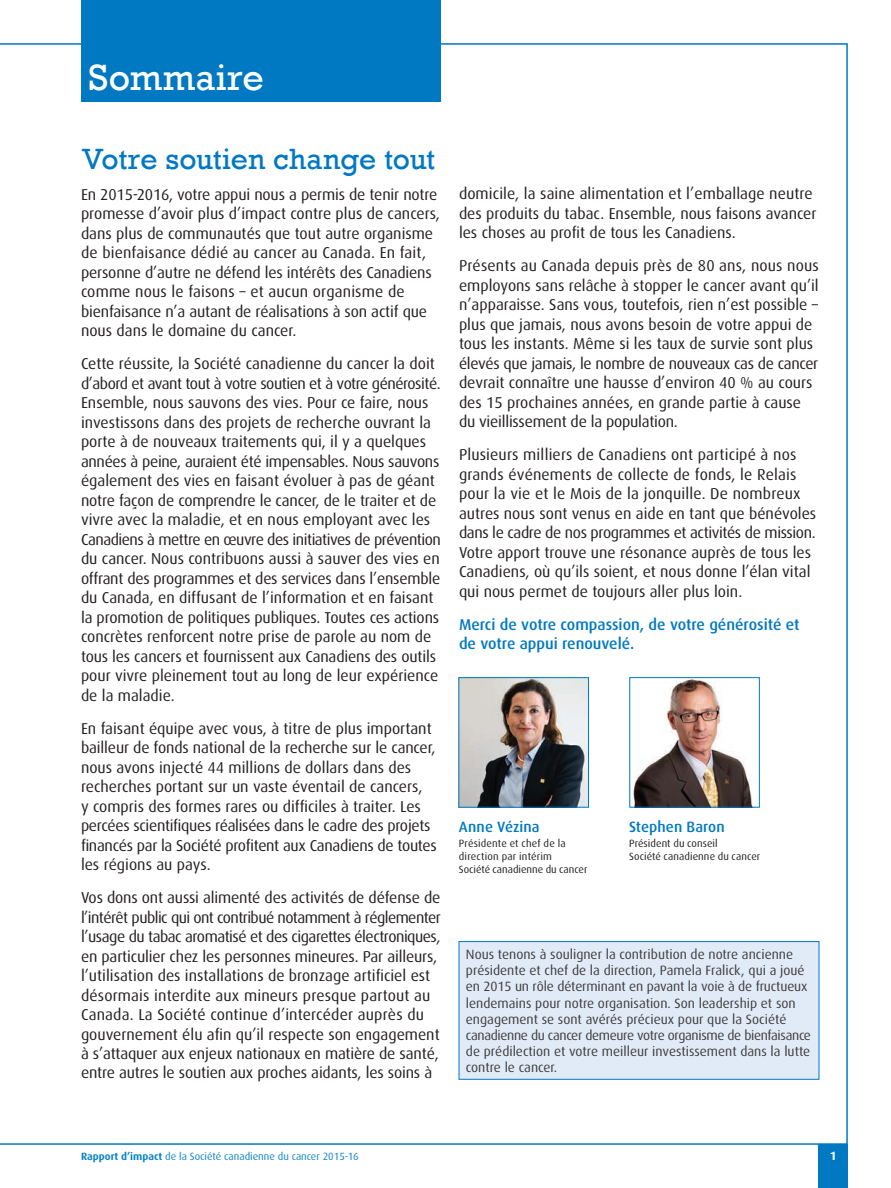
<style>
.page{position:relative;width:891px;height:1188px;background:#fff}
.page>*{position:absolute;margin:0;border:0;box-sizing:border-box;transform-origin:0 0}
.ccs_chapter_title-wh{font:37.5px "Rockwell";letter-spacing:.01em;color:#fff}
.ccs_sub-title-primar{font:30px "Rockwell";letter-spacing:-.005em;color:#0079c2}
.ccs_body_text{font:15.75px/19.5px "Dax";color:#231f20}
.ccs_body_text-2{font:500 15.75px/19.5px "Dax";color:#0079c2}
.Paragraph_Style-1{font:500 15px "Dax";letter-spacing:.005em;color:#0079c2}
.ccs_body_text-3{font:13.5px/16.2px "Dax";color:#3e3e3f}
.ccs_footer-PAGE_NUMB{font:700 12px "Dax";color:#fff}
.Paragraph_Style-1-2{font:10.5px/12.6px "Dax";letter-spacing:.01em;color:#231f20}
.t1{font:10.5px "Dax";color:#0c85c8}
.s1{font-weight:700}
</style>
<div class="page">
<img style="left:461px;top:679px;width:126px;height:127px">
<div style="left:459px;top:677px;width:130px;height:131px;border:1px solid #0079c2"></div>
<img style="left:633px;top:679px;width:123px;height:127px">
<div style="left:629px;top:677px;width:131px;height:131px;border:1px solid #0079c2"></div>
<div style="left:819px;top:1144px;width:29px;height:44px;background:#0079c2"></div>
<div style="left:81px;top:0;width:359px;height:102px;background:#0079c2"></div>
<div style="left:459px;top:942px;width:360px;height:137px;background:#e1ebf7"></div>
<div style="left:459px;top:941px;width:360px;height:138px;border:1px solid #0079c2"></div>
<p class="ccs_chapter_title-wh" style="left:88px;top:56px;width:177px">Sommaire</p>
<p class="ccs_sub-title-primar" style="left:82px;top:142px;width:355px">Votre soutien change tout</p>
<p class="ccs_body_text" style="left:81px;top:185px;width:361px">En 2015-2016, votre appui nous a permis de tenir notre promesse d’avoir plus d’impact contre plus de cancers, dans plus de communautés que tout autre organisme de bienfaisance dédié au cancer au Canada. En fait, personne d’autre ne défend les intérêts des Canadiens comme nous le faisons – et aucun organisme de bienfaisance n’a autant de réalisations à son actif que nous dans le domaine du cancer.</p>
<p class="ccs_body_text" style="left:81px;top:354px;width:361px">Cette réussite, la Société canadienne du cancer la doit d’abord et avant tout à votre soutien et à votre générosité.<br>Ensemble, nous sauvons des vies. Pour ce faire, nous investissons dans des projets de recherche ouvrant la porte à de nouveaux traitements qui, il y a quelques années à peine, auraient été impensables. Nous sauvons également des vies en faisant évoluer à pas de géant notre façon de comprendre le cancer, de le traiter et de vivre avec la maladie, et en nous employant avec les Canadiens à mettre en œuvre des initiatives de prévention du cancer. Nous contribuons aussi à sauver des vies en offrant des programmes et des services dans l’ensemble du Canada, en diffusant de l’information et en faisant la promotion de politiques publiques. Toutes ces actions concrètes renforcent notre prise de parole au nom de tous les cancers et fournissent aux Canadiens des outils pour vivre pleinement tout au long de leur expérience de la maladie.</p>
<p class="ccs_body_text" style="left:81px;top:718px;width:357px">En faisant équipe avec vous, à titre de plus important bailleur de fonds national de la recherche sur le cancer, nous avons injecté 44 millions de dollars dans des recherches portant sur un vaste éventail de cancers,<br>y compris des formes rares ou difficiles à traiter. Les percées scientifiques réalisées dans le cadre des projets financés par la Société profitent aux Canadiens de toutes les régions au pays.</p>
<p class="ccs_body_text" style="left:81px;top:888px;width:361px">Vos dons ont aussi alimenté des activités de défense de l’intérêt public qui ont contribué notamment à réglementer l’usage du tabac aromatisé et des cigarettes électroniques, en particulier chez les personnes mineures. Par ailleurs, l’utilisation des installations de bronzage artificiel est désormais interdite aux mineurs presque partout au Canada. La Société continue d’intercéder auprès du gouvernement élu afin qu’il respecte son engagement à s’attaquer aux enjeux nationaux en matière de santé, entre autres le soutien aux proches aidants, les soins à</p>
<p class="ccs_body_text" style="left:459px;top:184px;width:359px">domicile, la saine alimentation et l’emballage neutre des produits du tabac. Ensemble, nous faisons avancer les choses au profit de tous les Canadiens.</p>
<p class="ccs_body_text" style="left:459px;top:256px;width:361px">Présents au Canada depuis près de 80 ans, nous nous employons sans relâche à stopper le cancer avant qu’il n’apparaisse. Sans vous, toutefois, rien n’est possible – plus que jamais, nous avons besoin de votre appui de tous les instants. Même si les taux de survie sont plus élevés que jamais, le nombre de nouveaux cas de cancer devrait connaître une hausse d’environ 40 % au cours des 15 prochaines années, en grande partie à cause du vieillissement de la population.</p>
<p class="ccs_body_text" style="left:459px;top:445px;width:359px">Plusieurs milliers de Canadiens ont participé à nos grands événements de collecte de fonds, le Relais pour la vie et le Mois de la jonquille. De nombreux autres nous sont venus en aide en tant que bénévoles dans le cadre de nos programmes et activités de mission.<br>Votre apport trouve une résonance auprès de tous les Canadiens, où qu’ils soient, et nous donne l’élan vital qui nous permet de toujours aller plus loin.</p>
<p class="ccs_body_text-2" style="left:459px;top:615px;width:342px">Merci de votre compassion, de votre générosité et de votre appui renouvelé.</p>
<p class="Paragraph_Style-1" style="left:459px;top:818px;width:82px">Anne Vézina</p>
<p class="Paragraph_Style-1-2" style="left:459px;top:838px;width:130px">Présidente et chef de la direction par intérim<br>Société canadienne du cancer</p>
<p class="Paragraph_Style-1" style="left:629px;top:818px;width:97px">Stephen Baron</p>
<p class="Paragraph_Style-1-2" style="left:629px;top:838px;width:133px">Président du conseil<br>Société canadienne du cancer</p>
<p class="ccs_body_text-3" style="left:466px;top:946px;width:347px">Nous tenons à souligner la contribution de notre ancienne présidente et chef de la direction, Pamela Fralick, qui a joué en 2015 un rôle déterminant en pavant la voie à de fructueux lendemains pour notre organisation. Son leadership et son engagement se sont avérés précieux pour que la Société canadienne du cancer demeure votre organisme de bienfaisance de prédilection et votre meilleur investissement dans la lutte contre le cancer.</p>
<p class="t1" style="left:81px;top:1151px;width:279px"><span class="s1">Rapport d’impact</span> de la Société canadienne du cancer 2015-16</p>
<p class="ccs_footer-PAGE_NUMB" style="left:830px;top:1149px;width:8px">1</p>
</div>
